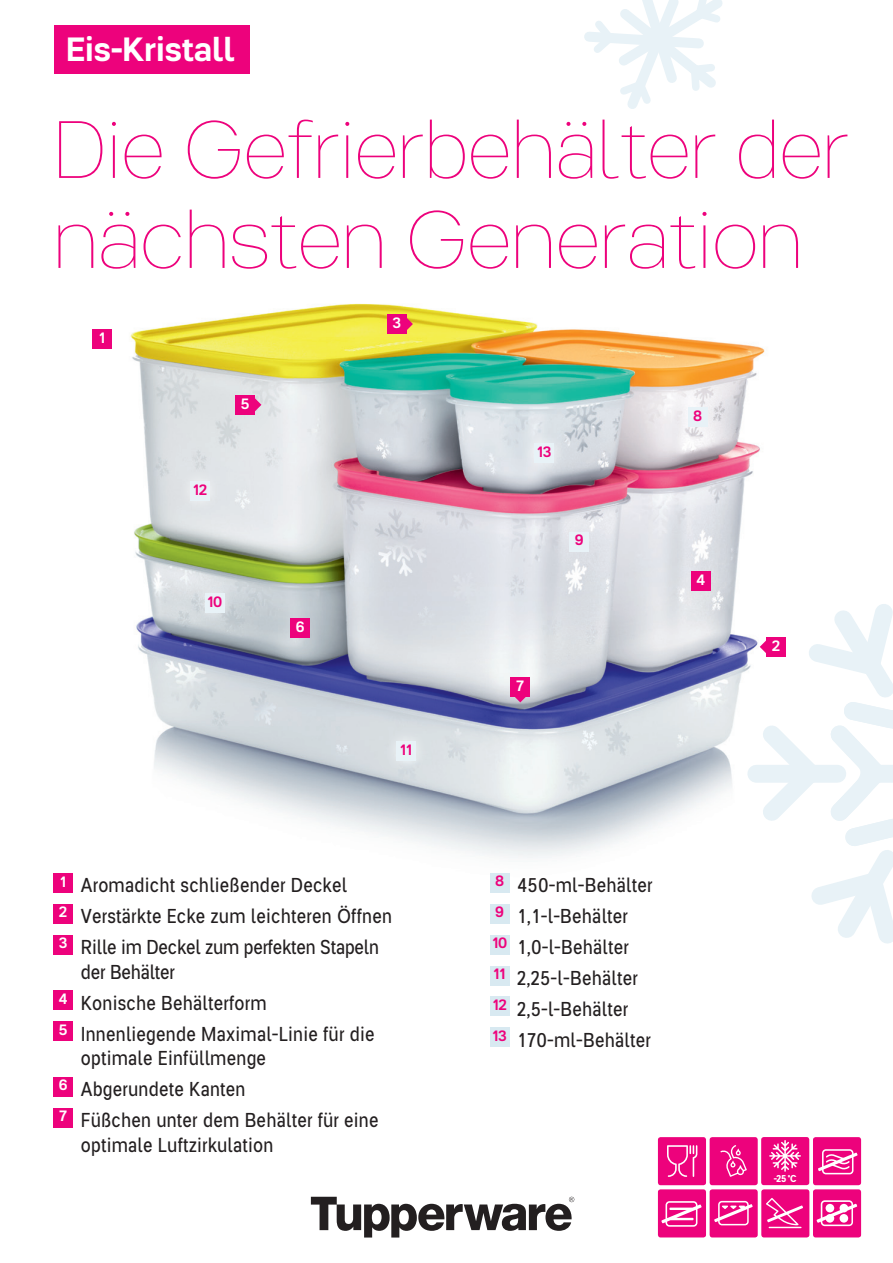
<style>
.page{position:relative;width:893px;height:1263px;background:#fff}
.page>*{position:absolute;margin:0;border:0;box-sizing:border-box;transform-origin:0 0}
.t1{font:200 81px/90px "Tupper PRO";color:#ed027c}
.t2{font:700 33.6px "Tupper PRO";color:#fff}
.t3{font:20.1px/30.9px "Tupper PRONARROW";letter-spacing:.01em;color:#231f20}
.t4{font:500 15.15px "Tupper PRO";letter-spacing:-.05em;color:#ed027c}
.t5{font:500 15.15px "Tupper PRO";color:#fff}
.t6{font:700 10.05px "Tupper PRONARROW";color:#fff}
</style>
<div class="page">
<svg style="left:584px;top:0;width:139px;height:109px"></svg>
<img style="left:92px;top:303px;width:673px;height:608px">
<div style="left:193px;top:580px;width:44px;height:45px;background:#fff;opacity:.75"></div>
<div style="left:205px;top:593px;width:19px;height:19px;background:#e8f2f7"></div>
<div style="left:178px;top:469px;width:44px;height:44px;background:#e0e4e8"></div>
<div style="left:190px;top:481px;width:20px;height:19px;background:#e8f2f7"></div>
<div style="left:522px;top:431px;width:44px;height:44px;background:#fff;opacity:.75"></div>
<div style="left:534px;top:443px;width:20px;height:19px;background:#e8f2f7"></div>
<div style="left:688px;top:408px;width:19px;height:19px;background:#e8f2f7"></div>
<div style="left:570px;top:532px;width:19px;height:19px;background:#e8f2f7"></div>
<svg style="left:511px;top:697px;width:19px;height:5px"></svg>
<div style="left:511px;top:678px;width:19px;height:19px;background:#ed027c"></div>
<svg style="left:406px;top:314px;width:7px;height:20px"></svg>
<div style="left:387px;top:314px;width:19px;height:20px;background:#ed027c"></div>
<div style="left:93px;top:329px;width:19px;height:19px;background:#ed027c"></div>
<div style="left:291px;top:619px;width:19px;height:19px;background:#ed027c"></div>
<div style="left:691px;top:571px;width:19px;height:19px;background:#ed027c"></div>
<div style="left:54px;top:873px;width:19px;height:19px;background:#ed027c"></div>
<div style="left:54px;top:904px;width:19px;height:19px;background:#ed027c"></div>
<div style="left:54px;top:935px;width:19px;height:19px;background:#ed027c"></div>
<div style="left:54px;top:990px;width:19px;height:20px;background:#ed027c"></div>
<div style="left:54px;top:1021px;width:19px;height:19px;background:#ed027c"></div>
<div style="left:54px;top:1077px;width:19px;height:19px;background:#ed027c"></div>
<div style="left:54px;top:1108px;width:19px;height:19px;background:#ed027c"></div>
<div style="left:490px;top:873px;width:19px;height:19px;background:#d8e9f1"></div>
<div style="left:490px;top:904px;width:19px;height:19px;background:#d8e9f1"></div>
<div style="left:490px;top:935px;width:19px;height:19px;background:#d8e9f1"></div>
<div style="left:490px;top:966px;width:19px;height:19px;background:#d8e9f1"></div>
<div style="left:490px;top:997px;width:19px;height:19px;background:#d8e9f1"></div>
<div style="left:490px;top:1028px;width:19px;height:19px;background:#d8e9f1"></div>
<svg style="left:746px;top:591px;width:147px;height:353px"></svg>
<div style="left:766px;top:637px;width:19px;height:19px;background:#ed027c"></div>
<svg style="left:255px;top:395px;width:6px;height:19px"></svg>
<div style="left:236px;top:395px;width:19px;height:19px;background:#ed027c"></div>
<svg style="left:311px;top:1197px;width:263px;height:40px"></svg>
<div style="left:54px;top:26px;width:196px;height:48px;background:#ed027c"></div>
<div style="left:384px;top:729px;width:44px;height:44px;background:#dae0e3"></div>
<div style="left:397px;top:741px;width:19px;height:19px;background:#e8f2f7"></div>
<div style="left:658px;top:1189px;width:48px;height:48px;background:#ed027c;border-radius:3px"></div>
<svg style="left:661px;top:1201px;width:41px;height:26px"></svg>
<div style="left:761px;top:1189px;width:48px;height:48px;background:#ed027c;border-radius:3px"></div>
<div style="left:813px;top:1137px;width:48px;height:48px;background:#ed027c;border-radius:3px"></div>
<div style="left:658px;top:1137px;width:48px;height:48px;background:#ed027c;border-radius:3px"></div>
<div style="left:710px;top:1137px;width:48px;height:48px;background:#ed027c;border-radius:3px"></div>
<div style="left:710px;top:1189px;width:48px;height:48px;background:#ed027c;border-radius:3px"></div>
<svg style="left:714px;top:1198px;width:89px;height:30px"></svg>
<div style="left:813px;top:1189px;width:48px;height:48px;background:#ed027c;border-radius:3px"></div>
<svg style="left:816px;top:1200px;width:41px;height:26px"></svg>
<div style="left:761px;top:1137px;width:48px;height:48px;background:#ed027c;border-radius:3px"></div>
<svg style="left:667px;top:1140px;width:191px;height:37px"></svg>
<div style="left:764px;top:1175px;width:43px;height:10px;background:#ed027c"></div>
<h2 class="t2" style="left:66px;top:30px;width:170px">Eis-Kristall</h2>
<h1 class="t1" style="left:54px;top:105px;width:797px">Die Gefrierbehälter der nächsten Generation</h1>
<p class="t5" style="left:99px;top:325px;width:8px">1</p>
<p class="t4" style="left:193px;top:477px;width:16px">12</p>
<p class="t5" style="left:241px;top:391px;width:10px">5</p>
<p class="t4" style="left:207px;top:589px;width:17px">10</p>
<p class="t5" style="left:296px;top:614px;width:10px">6</p>
<p class="t5" style="left:392px;top:310px;width:10px">3</p>
<p class="t4" style="left:400px;top:737px;width:14px">11</p>
<p class="t3" style="left:59px;top:869px;width:335px"><sup>1</sup> Aromadicht schließender Deckel<br><sup>2</sup> Verstärkte Ecke zum leichteren Öffnen<br><sup>3</sup> Rille im Deckel zum perfekten Stapeln</p>
<p class="t3" style="left:59px;top:956px;width:317px;text-indent:22px">der Behälter<br><sup>4</sup> Konische Behälterform<br><sup>5</sup> Innenliegende Maximal-Linie für die</p>
<p class="t3" style="left:59px;top:1042px;width:321px;text-indent:22px">optimale Einfüllmenge<br><sup>6</sup> Abgerundete Kanten<br><sup>7</sup> Füßchen unter dem Behälter für eine</p>
<p class="t3" style="left:81px;top:1128px;width:194px">optimale Luftzirkulation</p>
<p class="t4" style="left:537px;top:439px;width:16px">13</p>
<p class="t4" style="left:575px;top:528px;width:10px">9</p>
<p class="t5" style="left:516px;top:674px;width:9px">7</p>
<p class="t4" style="left:693px;top:403px;width:11px">8</p>
<p class="t5" style="left:696px;top:567px;width:10px">4</p>
<p class="t5" style="left:772px;top:633px;width:10px">2</p>
<p class="t3" style="left:492px;top:869px;width:162px"><sup>8</sup> 450-ml-Behälter<br><sup>9</sup> 1,1-l-Behälter<br><sup>10</sup> 1,0-l-Behälter<br><sup>11</sup> 2,25-l-Behälter<br><sup>12</sup> 2,5-l-Behälter<br><sup>13</sup> 170-ml-Behälter</p>
<p class="t6" style="left:774px;top:1172px;width:25px">-25 °C</p>
</div>
